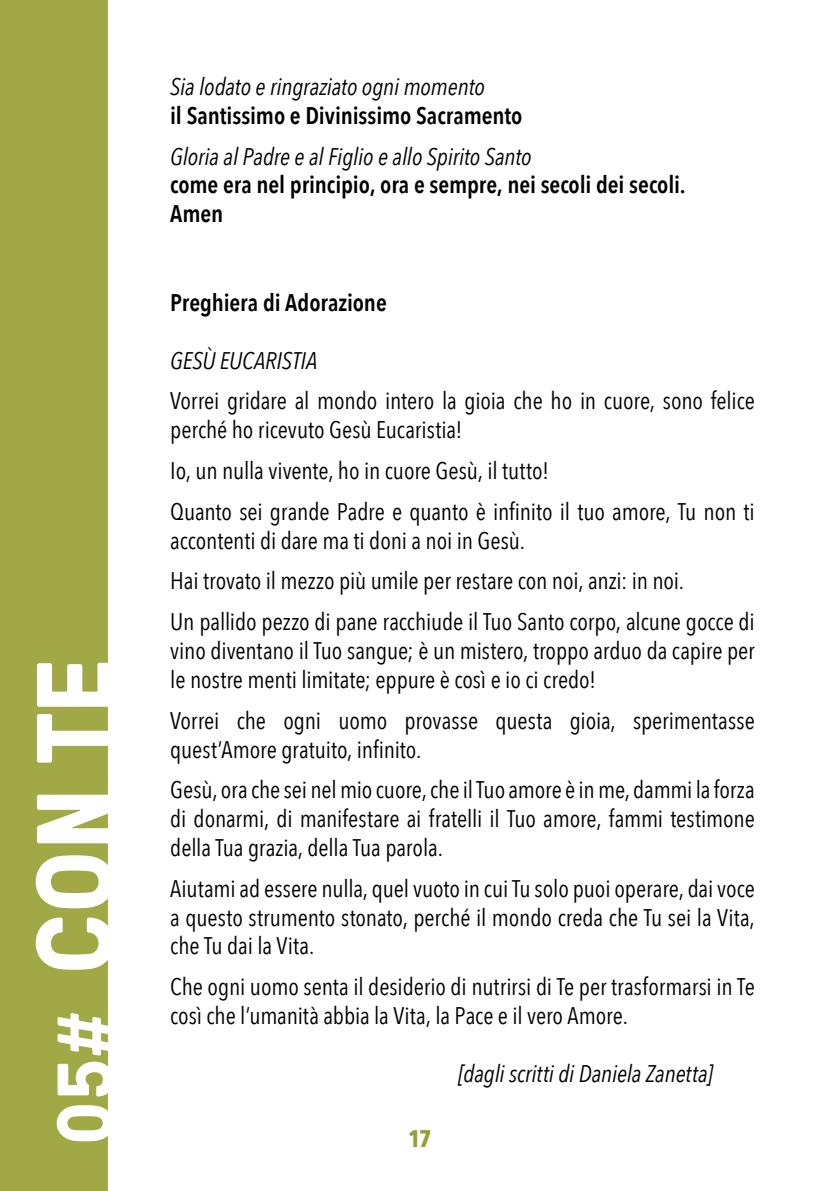
<style>
.page{position:relative;width:840px;height:1191px;background:#fff}
.page>*{position:absolute;margin:0;border:0;box-sizing:border-box;transform-origin:0 0}
.t1{font:24px/28.8px "Avenir Next Condensed";letter-spacing:-.005em;color:#000}
.t2{font:italic 24px "Avenir Next Condensed";letter-spacing:-.005em;color:#000}
.t3{font:600 24px/28.8px "Avenir Next Condensed";letter-spacing:-.005em;color:#000}
.t4{font:700 24px "Avenir Next Condensed";color:#97a033}
</style>
<div class="page">
<svg style="left:0;top:0;width:108px;height:1190px;fill:#a1a846"></svg>
<svg style="left:67px;top:1115px;width:36px;height:15px"></svg>
<svg style="left:79px;top:1029px;width:13px;height:10px"></svg>
<svg style="left:101px;top:1033px;width:7px;height:9px"></svg>
<p class="t2" style="left:170px;top:72px;width:316px">Sia lodato e ringraziato ogni momento</p>
<p class="t3" style="left:170px;top:100px;width:353px">il Santissimo e Divinissimo Sacramento</p>
<p class="t2" style="left:170px;top:142px;width:363px">Gloria al Padre e al Figlio e allo Spirito Santo</p>
<p class="t3" style="left:170px;top:170px;width:516px">come era nel principio, ora e sempre, nei secoli dei secoli.<br>Amen</p>
<p class="t3" style="left:170px;top:287px;width:218px">Preghiera di Adorazione</p>
<p class="t2" style="left:170px;top:346px;width:148px">GESÙ EUCARISTIA</p>
<p class="t1" style="left:170px;top:385px;width:585px">Vorrei gridare al mondo intero la gioia che ho in cuore, sono felice perché ho ricevuto Gesù Eucaristia!</p>
<p class="t1" style="left:170px;top:449px;width:585px;line-height:40.8px">Io, un nulla vivente, ho in cuore Gesù, il tutto!<br>Quanto sei grande Padre e quanto è infinito il tuo amore, Tu non ti</p>
<p class="t1" style="left:170px;top:519px;width:585px;line-height:40.8px">accontenti di dare ma ti doni a noi in Gesù.<br>Hai trovato il mezzo più umile per restare con noi, anzi: in noi.<br>Un pallido pezzo di pane racchiude il Tuo Santo corpo, alcune gocce di</p>
<p class="t1" style="left:170px;top:635px;width:585px">vino diventano il Tuo sangue; è un mistero, troppo arduo da capire per le nostre menti limitate; eppure è così e io ci credo!</p>
<p class="t1" style="left:170px;top:705px;width:585px">Vorrei che ogni uomo provasse questa gioia, sperimentasse quest’Amore gratuito, infinito.</p>
<p class="t1" style="left:170px;top:774px;width:585px;text-align:justify">Gesù, ora che sei nel mio cuore, che il Tuo amore è in me, dammi la forza di donarmi, di manifestare ai fratelli il Tuo amore, fammi testimone della Tua grazia, della Tua parola.</p>
<p class="t1" style="left:170px;top:873px;width:585px;text-align:justify">Aiutami ad essere nulla, quel vuoto in cui Tu solo puoi operare, dai voce a questo strumento stonato, perché il mondo creda che Tu sei la Vita, che Tu dai la Vita.</p>
<p class="t1" style="left:170px;top:971px;width:585px">Che ogni uomo senta il desiderio di nutrirsi di Te per trasformarsi in Te così che l’umanità abbia la Vita, la Pace e il vero Amore.</p>
<p class="t2" style="left:458px;top:1058px;width:255px">[dagli scritti di Daniela Zanetta]</p>
<p class="t4" style="left:408px;top:1123px;width:25px">17</p>
</div>
